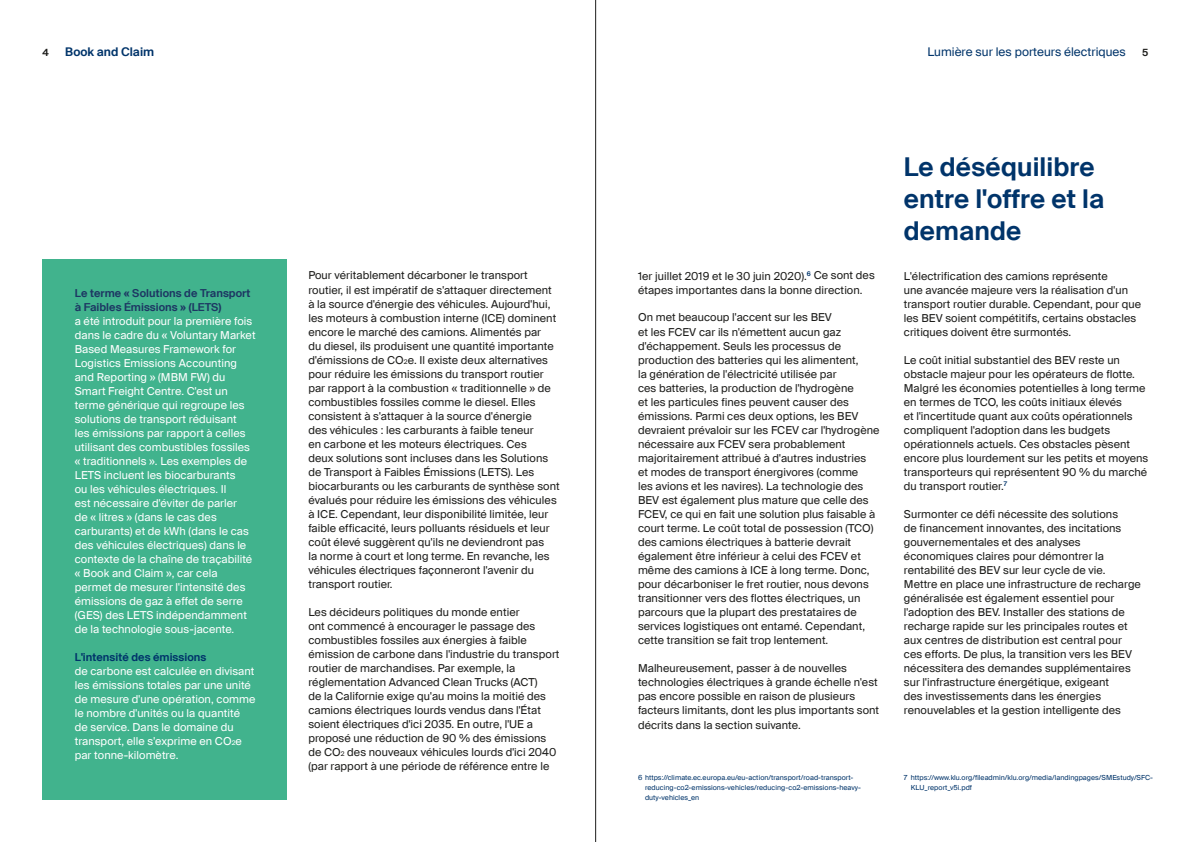
<style>
.page{position:relative;width:1191px;height:842px;background:#fff}
.page>*{position:absolute;margin:0;border:0;box-sizing:border-box;transform-origin:0 0}
.t1{font:600 26px/32px "Suisse Intl";letter-spacing:.005em;color:#00346a}
.t2{font:12px "Suisse Intl";color:#00346a}
.t3{font:600 12px "Suisse Intl";color:#00346a}
.t4{font:11px/14px "Suisse Intl";letter-spacing:.005em;color:#1d1d1b}
.t5{font:11px/14px "Suisse Intl";letter-spacing:.005em;color:#fff}
.t6{font:600 11px/14px "Suisse Intl";letter-spacing:.005em;color:#1d3763}
.t7{font:600 11px "Suisse Intl";letter-spacing:.005em;color:#00346a}
.t8{font:600 10px "Suisse Intl";color:#1d1d1b}
.t9{font:7px/10px "Suisse Intl";letter-spacing:.005em;color:#00346a}
.s1{font-size:6.4px}
</style>
<div class="page">
<div style="left:43px;top:260px;width:244px;height:540px;background:#41b38d"></div>
<hr style="left:595px;top:0;width:1px;height:842px;background:#1d1d1b">
<p class="t3" style="left:65px;top:44px;width:90px">Book and Claim</p>
<p class="t2" style="left:927px;top:44px;width:200px">Lumière sur les porteurs électriques</p>
<p class="t8" style="left:43px;top:46px;width:8px">4</p>
<p class="t8" style="left:1142px;top:46px;width:8px">5</p>
<p class="t6" style="left:75px;top:286px;width:177px">Le terme « Solutions de Transport à Faibles Émissions » (LETS)</p>
<p class="t5" style="left:75px;top:314px;width:182px">a été introduit pour la première fois dans le cadre du « Voluntary Market<br>Based Measures Framework for<br>Logistics Emissions Accounting and Reporting » (MBM FW) du<br>Smart Freight Centre. C'est un terme générique qui regroupe les solutions de transport réduisant<br>les émissions par rapport à celles utilisant des combustibles fossiles « traditionnels ». Les exemples de<br>LETS incluent les biocarburants<br>ou les véhicules électriques. Il<br>est nécessaire d'éviter de parler<br>de « litres » (dans le cas des carburants) et de kWh (dans le cas des véhicules électriques) dans le contexte de la chaîne de traçabilité « Book and Claim », car cela permet de mesurer l'intensité des émissions de gaz à effet de serre (GES) des LETS indépendamment de la technologie sous-jacente.</p>
<p class="t7" style="left:75px;top:651px;width:133px">L'intensité des émissions</p>
<p class="t5" style="left:75px;top:664px;width:182px">de carbone est calculée en divisant les émissions totales par une unité de mesure d'une opération, comme le nombre d'unités ou la quantité de service. Dans le domaine du transport, elle s'exprime en CO<span class="s1">2</span>e par tonne-kilomètre.</p>
<p class="t4" style="left:308px;top:269px;width:253px">Pour véritablement décarboner le transport routier, il est impératif de s'attaquer directement à la source d'énergie des véhicules. Aujourd'hui, les moteurs à combustion interne (ICE) dominent encore le marché des camions. Alimentés par<br>du diesel, ils produisent une quantité importante d'émissions de CO<span class="s1">2</span>e. Il existe deux alternatives pour réduire les émissions du transport routier par rapport à la combustion « traditionnelle » de combustibles fossiles comme le diesel. Elles consistent à s'attaquer à la source d'énergie<br>des véhicules : les carburants à faible teneur<br>en carbone et les moteurs électriques. Ces<br>deux solutions sont incluses dans les Solutions de Transport à Faibles Émissions (LETS). Les biocarburants ou les carburants de synthèse sont évalués pour réduire les émissions des véhicules à ICE. Cependant, leur disponibilité limitée, leur faible efficacité, leurs polluants résiduels et leur coût élevé suggèrent qu'ils ne deviendront pas<br>la norme à court et long terme. En revanche, les véhicules électriques façonneront l'avenir du transport routier.</p>
<p class="t4" style="left:308px;top:605px;width:253px">Les décideurs politiques du monde entier<br>ont commencé à encourager le passage des combustibles fossiles aux énergies à faible émission de carbone dans l'industrie du transport routier de marchandises. Par exemple, la réglementation Advanced Clean Trucks (ACT)<br>de la Californie exige qu'au moins la moitié des camions électriques lourds vendus dans l'État soient électriques d'ici 2035. En outre, l'UE a proposé une réduction de 90 % des émissions de CO<span class="s1">2</span> des nouveaux véhicules lourds d'ici 2040 (par rapport à une période de référence entre le</p>
<p class="t4" style="left:638px;top:269px;width:238px">1er juillet 2019 et le 30 juin 2020).<sup>6</sup> Ce sont des étapes importantes dans la bonne direction.</p>
<p class="t4" style="left:638px;top:311px;width:243px">On met beaucoup l'accent sur les BEV<br>et les FCEV car ils n'émettent aucun gaz d'échappement. Seuls les processus de production des batteries qui les alimentent,<br>la génération de l'électricité utilisée par<br>ces batteries, la production de l'hydrogène<br>et les particules fines peuvent causer des émissions. Parmi ces deux options, les BEV devraient prévaloir sur les FCEV car l'hydrogène nécessaire aux FCEV sera probablement majoritairement attribué à d'autres industries<br>et modes de transport énergivores (comme<br>les avions et les navires). La technologie des BEV est également plus mature que celle des FCEV, ce qui en fait une solution plus faisable à court terme. Le coût total de possession (TCO) des camions électriques à batterie devrait également être inférieur à celui des FCEV et même des camions à ICE à long terme. Donc, pour décarboniser le fret routier, nous devons transitionner vers des flottes électriques, un parcours que la plupart des prestataires de services logistiques ont entamé. Cependant, cette transition se fait trop lentement.</p>
<p class="t4" style="left:638px;top:661px;width:243px">Malheureusement, passer à de nouvelles technologies électriques à grande échelle n'est pas encore possible en raison de plusieurs facteurs limitants, dont les plus importants sont</p>
<p class="t4" style="left:638px;top:718px;width:164px">décrits dans la section suivante.</p>
<p class="t9" style="left:645px;top:772px;width:217px;text-indent:-7px">6 https://climate.ec.europa.eu/eu-action/transport/road-transport&shy;reducing-co2-emissions-vehicles/reducing-co2-emissions-heavy&shy;duty-vehicles_en</p>
<h1 class="t1" style="left:904px;top:151px;width:202px">Le déséquilibre entre l'offre et la demande</h1>
<p class="t4" style="left:904px;top:269px;width:239px">L'électrification des camions représente<br>une avancée majeure vers la réalisation d'un transport routier durable. Cependant, pour que les BEV soient compétitifs, certains obstacles critiques doivent être surmontés.</p>
<p class="t4" style="left:904px;top:353px;width:246px">Le coût initial substantiel des BEV reste un obstacle majeur pour les opérateurs de flotte.<br>Malgré les économies potentielles à long terme en termes de TCO, les coûts initiaux élevés<br>et l'incertitude quant aux coûts opérationnels compliquent l'adoption dans les budgets opérationnels actuels. Ces obstacles pèsent encore plus lourdement sur les petits et moyens transporteurs qui représentent 90 % du marché du transport routier.<sup>7</sup></p>
<p class="t4" style="left:904px;top:507px;width:238px">Surmonter ce défi nécessite des solutions<br>de financement innovantes, des incitations gouvernementales et des analyses économiques claires pour démontrer la rentabilité des BEV sur leur cycle de vie.<br>Mettre en place une infrastructure de recharge généralisée est également essentiel pour l'adoption des BEV. Installer des stations de recharge rapide sur les principales routes et aux centres de distribution est central pour ces efforts. De plus, la transition vers les BEV nécessitera des demandes supplémentaires sur l'infrastructure énergétique, exigeant<br>des investissements dans les énergies renouvelables et la gestion intelligente des</p>
<p class="t9" style="left:911px;top:772px;width:244px;text-indent:-7px">7 https://www.klu.org/fileadmin/klu.org/media/landingpages/SMEstudy/SFC-<br>KLU_report_v5i.pdf</p>
</div>
